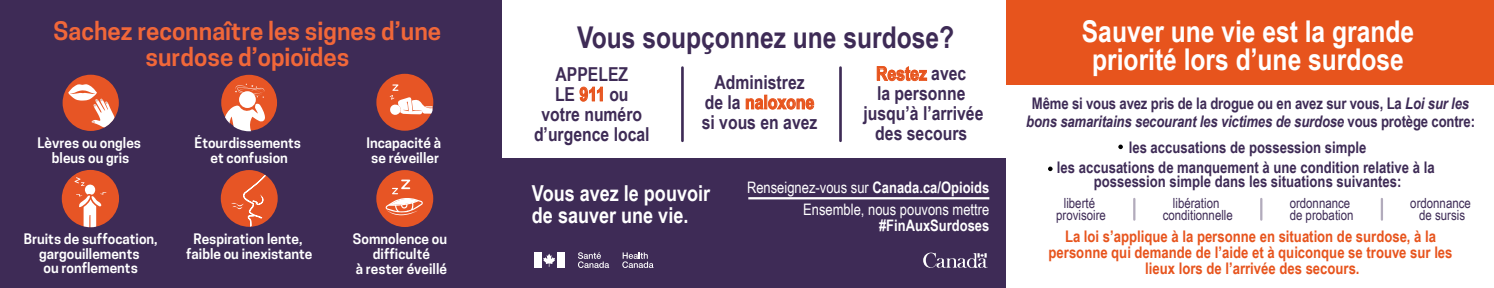
<style>
.page{position:relative;width:1494px;height:288px;background:#fff}
.page>*{position:absolute;margin:0;border:0;box-sizing:border-box;transform-origin:0 0}
.t1{font:700 30px/28px "Arial Narrow";color:#fff;text-align:center}
.t2{font:700 30px "Arial Narrow";color:#3e2b56}
.t3{font:600 24px/26px "Cooper Hewitt";color:#f16739;text-align:center}
.t4{font:700 22px/22px "Arial Narrow";color:#fff}
.t5{font:700 19.2px/20px "Arial Narrow";color:#3e2b56;text-align:center}
.t6{font:700 16px/18px "Arial Narrow";color:#3e2b56;text-align:center}
.t7{font:700 16px/16px "Arial Narrow";color:#e7541d;text-align:center}
.t8{font:15.8px/21.8px "Arial Narrow";color:#fff;text-align:right}
.t9{font:700 15.8px "Arial Narrow";color:#fff}
.t10{font:14px/12px "Arial Narrow";color:#3e2b56;text-align:center}
.t11{font:600 13.6px/14.6px "Cooper Hewitt";color:#fff;text-align:center}
.s1{color:#e7541d}
.s2{font-style:italic}
.s3{font-weight:700}
</style>
<div class="page">
<div style="left:0;top:0;width:502px;height:288px;background:#3e2b56"></div>
<div style="left:221px;top:170px;width:57px;height:57px;background:#e75525;border-radius:50%"></div>
<svg style="left:231px;top:175px;width:34px;height:52px"></svg>
<div style="left:221px;top:75px;width:56px;height:56px;background:#e75525;border-radius:50%"></div>
<svg style="left:222px;top:84px;width:43px;height:47px"></svg>
<div style="left:63px;top:75px;width:56px;height:56px;background:#e75525;border-radius:50%"></div>
<svg style="left:68px;top:84px;width:49px;height:47px"></svg>
<div style="left:62px;top:170px;width:57px;height:57px;background:#e75525;border-radius:50%"></div>
<svg style="left:75px;top:177px;width:31px;height:50px"></svg>
<div style="left:376px;top:74px;width:57px;height:57px;background:#e75525;border-radius:50%"></div>
<svg style="left:390px;top:84px;width:43px;height:31px"></svg>
<div style="left:376px;top:170px;width:57px;height:57px;background:#e75525;border-radius:50%"></div>
<svg style="left:386px;top:180px;width:37px;height:35px"></svg>
<div style="left:501px;top:159px;width:505px;height:129px;background:#3e2b56"></div>
<div style="left:1006px;top:0;width:488px;height:84px;background:#e7541d"></div>
<hr style="left:1133px;top:199px;width:2px;height:21px;background:#3e2b56">
<hr style="left:1260px;top:199px;width:2px;height:21px;background:#3e2b56">
<hr style="left:1381px;top:199px;width:2px;height:21px;background:#3e2b56">
<hr style="left:681px;top:68px;width:3px;height:73px;background:#3e2b56">
<hr style="left:839px;top:68px;width:3px;height:73px;background:#3e2b56">
<svg style="left:579px;top:87px;width:24px;height:15px"></svg>
<svg style="left:877px;top:66px;width:50px;height:15px"></svg>
<div style="left:764px;top:95px;width:3px;height:14px;border:1px solid #e7541d"></div>
<svg style="left:746px;top:98px;width:68px;height:12px"></svg>
<svg style="left:1048px;top:167px;width:5px;height:4px"></svg>
<svg style="left:1118px;top:145px;width:5px;height:4px"></svg>
<hr style="left:748px;top:197px;width:241px;height:2px;background:#fff">
<svg style="left:543px;top:254px;width:12px;height:13px"></svg>
<div style="left:534px;top:252px;width:7px;height:16px;background:#fff"></div>
<div style="left:557px;top:252px;width:8px;height:16px;background:#fff"></div>
<svg style="left:578px;top:252px;width:31px;height:16px"></svg>
<svg style="left:622px;top:252px;width:31px;height:16px"></svg>
<svg style="left:923px;top:252px;width:65px;height:16px"></svg>
<h2 class="t3" style="left:54px;top:18px;width:389px">Sachez reconnaître les signes d’une surdose d’opioïdes</h2>
<p class="t11" style="left:38px;top:136px;width:105px">Lèvres ou ongles bleus ou gris</p>
<p class="t11" style="left:195px;top:136px;width:108px">Étourdissements et confusion</p>
<p class="t11" style="left:366px;top:136px;width:76px">Incapacité à se réveiller</p>
<p class="t11" style="left:24px;top:232px;width:135px">Bruits de suffocation, gargouillements<br>ou ronflements</p>
<p class="t11" style="left:186px;top:232px;width:128px">Respiration lente, faible ou inexistante</p>
<p class="t11" style="left:353px;top:232px;width:96px">Somnolence ou difficulté<br>à rester éveillé</p>
<h1 class="t2" style="left:577px;top:14px;width:378px">Vous soupçonnez une surdose?</h1>
<h1 class="t1" style="left:1082px;top:16px;width:334px">Sauver une vie est la grande priorité lors d’une surdose</h1>
<p class="t5" style="left:534px;top:63px;width:117px">APPELEZ<br>LE <span class="s1">911</span> ou votre numéro d’urgence local</p>
<p class="t5" style="left:863px;top:63px;width:122px"><span class="s1">Restez</span> avec<br>la personne jusqu’à l’arrivée des secours</p>
<p class="t5" style="left:702px;top:71px;width:117px">Administrez<br>de la <span class="s1">naloxone </span>si vous en avez</p>
<p class="t6" style="left:1026px;top:93px;width:450px">Même si vous avez pris de la drogue ou en avez sur vous, La <span class="s2">Loi sur les bons samaritains secourant les victimes de surdose</span> vous protège contre:</p>
<p class="t6" style="left:1129px;top:137px;width:239px">les accusations de possession simple</p>
<h3 class="t4" style="left:532px;top:182px;width:180px">Vous avez le pouvoir de sauver une vie.</h3>
<p class="t8" style="left:747px;top:176px;width:244px">Renseignez-vous sur <span class="s3">Canada.ca/Opioids<br></span>Ensemble, nous pouvons mettre</p>
<p class="t9" style="left:879px;top:214px;width:112px">#FinAuxSurdoses</p>
<p class="t6" style="left:1057px;top:159px;width:379px;line-height:14px">les accusations de manquement à une condition relative à la possession simple dans les situations suivantes:</p>
<p class="t10" style="left:1056px;top:196px;width:51px">liberté provisoire</p>
<p class="t10" style="left:1163px;top:196px;width:72px">libération conditionnelle</p>
<p class="t10" style="left:1290px;top:196px;width:65px;text-align:left">ordonnance de probation</p>
<p class="t10" style="left:1410px;top:196px;width:62px">ordonnance de sursis</p>
<p class="t7" style="left:1049px;top:228px;width:405px">La loi s’applique à la personne en situation de surdose, à la personne qui demande de l’aide et à quiconque se trouve sur les lieux lors de l’arrivée des secours.</p>
</div>
